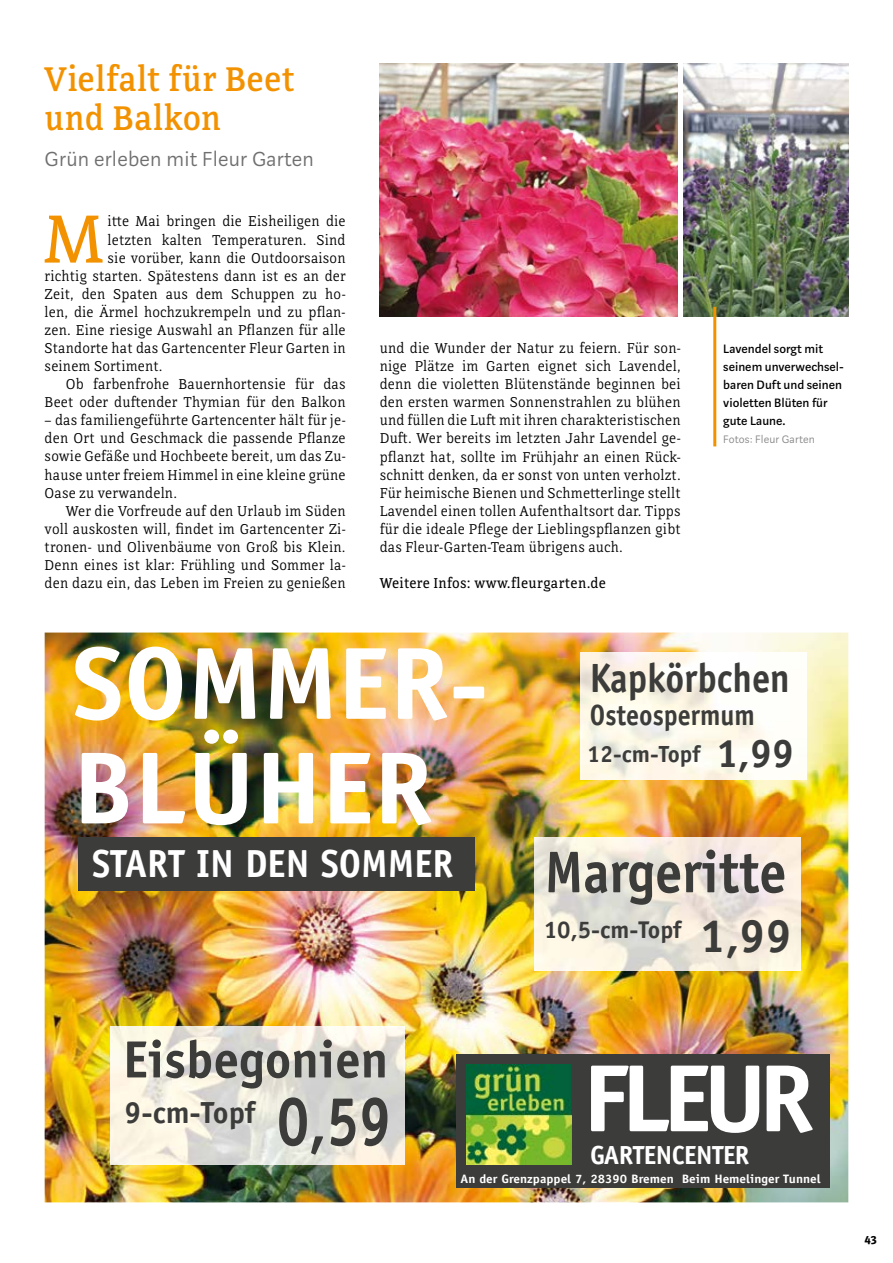
<style>
.page{position:relative;width:893px;height:1263px;background:#fff}
.page>*{position:absolute;margin:0;border:0;box-sizing:border-box;transform-origin:0 0}
.t1{font:700 102.9px/104.6px "Officina Sans Std";color:#fff;scale:1.04 1}
.t2{font:700 95.85px "Officina Sans Std";letter-spacing:-.08em;color:#fff;scale:1.05 1}
.t3{font:71.55px "Directa Serif Variable";color:#f39200}
.t4{font:700 69.45px "Officina Sans Std";color:#3c3c3b;scale:.84 1}
.t5{font:700 58.95px "Officina Sans Std";color:#3c3c3b;scale:.93 1}
.t6{font:700 52.5px "Officina Sans Std";color:#3c3c3b}
.t7{font:700 40.95px "Officina Sans Std";color:#3c3c3b;scale:.89 1}
.t8{font:700 39.15px "Officina Sans Std";color:#fff;scale:.96 1}
.t9{font:36px/39px "Directa Serif Variable";letter-spacing:.01em;color:#f39200}
.t10{font:700 30.6px "Officina Sans Std";letter-spacing:-.01em;color:#3c3c3b}
.t11{font:700 29.25px "Officina Sans Std";color:#3c3c3b;scale:.89 1}
.t12{font:700 26.25px "Officina Sans Std";letter-spacing:-.025em;color:#fff}
.t13{font:700 24.15px "Officina Sans Std";color:#3c3c3b}
.t14{font:700 23.4px "Officina Sans Std";color:#3c3c3b}
.t15{font:300 22.5px "Marat Sans";letter-spacing:.01em;color:#706f6f}
.t16{font:15px/18px "Directa Serif Variable";letter-spacing:.01em;color:#000;text-align:justify}
.t17{font:500 13.5px/18.1px "Marat Sans";color:#000}
.t18{font:700 13.5px "Marat Sans";color:#000}
.t19{font:700 12.15px "Officina Sans Std";color:#fff;scale:1.08 1}
.t20{font:300 12px "Marat Sans";letter-spacing:.01em;color:#878787}
.s1{font-size:46.95px}
.s2{font-size:39.9px}
</style>
<div class="page">
<img style="left:45px;top:632px;width:803px;height:570px">
<div style="left:456px;top:1054px;width:374px;height:134px;background:#3c3c3b"></div>
<img style="left:467px;top:1064px;width:104px;height:101px">
<div style="left:78px;top:838px;width:397px;height:53px;background:#3c3c3b"></div>
<img style="left:534px;top:838px;width:267px;height:133px">
<img style="left:110px;top:1026px;width:295px;height:139px">
<img style="left:580px;top:653px;width:227px;height:126px">
<img style="left:684px;top:64px;width:164px;height:253px">
<hr style="left:713px;top:307px;width:3px;height:139px;background:#f39200">
<img style="left:380px;top:64px;width:297px;height:253px">
<h3 class="t9" style="left:45px;top:60px;width:252px">Vielfalt für Beet und Balkon</h3>
<h3 class="t15" style="left:45px;top:147px;width:271px">Grün erleben mit Fleur Garten</h3>
<h3 class="t3" style="left:43px;top:197px;width:62px">M</h3>
<p class="t16" style="left:108px;top:212px;width:240px">itte Mai bringen die Eisheiligen die</p>
<p class="t16" style="left:108px;top:230px;width:240px">letzten kalten Temperaturen. Sind</p>
<p class="t16" style="left:108px;top:248px;width:240px">sie vorüber, kann die Outdoorsaison</p>
<p class="t16" style="left:45px;top:267px;width:303px">richtig starten. Spätestens dann ist es an der</p>
<p class="t16" style="left:45px;top:285px;width:303px">Zeit, den Spaten aus dem Schuppen zu ho-</p>
<p class="t16" style="left:45px;top:303px;width:302px">len, die Ärmel hochzukrempeln und zu pflan-</p>
<p class="t16" style="left:45px;top:321px;width:302px">zen. Eine riesige Auswahl an Pflanzen für alle</p>
<p class="t16" style="left:45px;top:339px;width:302px">Standorte hat das Gartencenter Fleur Garten in</p>
<p class="t16" style="left:45px;top:357px;width:120px">seinem Sortiment.</p>
<p class="t16" style="left:66px;top:375px;width:281px">Ob farbenfrohe Bauernhortensie für das</p>
<p class="t16" style="left:45px;top:393px;width:302px">Beet oder duftender Thymian für den Balkon</p>
<p class="t16" style="left:45px;top:411px;width:303px">– das familiengeführte Gartencenter hält für je&shy;den Ort und Geschmack die passende Pflanze sowie Gefäße und Hochbeete bereit, um das Zu&shy;hause unter freiem Himmel in eine kleine grüne Oase zu verwandeln.</p>
<p class="t16" style="left:45px;top:501px;width:302px;text-indent:21px">Wer die Vorfreude auf den Urlaub im Süden voll auskosten will, findet im Gartencenter Zi&shy;tronen- und Olivenbäume von Groß bis Klein.<br>Denn eines ist klar: Frühling und Sommer la&shy;den dazu ein, das Leben im Freien zu genießen</p>
<p class="t16" style="left:380px;top:339px;width:303px">und die Wunder der Natur zu feiern. Für son&shy;nige Plätze im Garten eignet sich Lavendel, denn die violetten Blütenstände beginnen bei den ersten warmen Sonnenstrahlen zu blühen und füllen die Luft mit ihren charakteristischen Duft. Wer bereits im letzten Jahr Lavendel ge&shy;pflanzt hat, sollte im Frühjahr an einen Rück&shy;schnitt denken, da er sonst von unten verholzt.<br>Für heimische Bienen und Schmetterlinge stellt Lavendel einen tollen Aufenthaltsort dar. Tipps für die ideale Pflege der Lieblingspflanzen gibt das Fleur-Garten-Team übrigens auch.</p>
<p class="t16" style="left:380px;top:574px;width:228px">Weitere Infos: www.fleurgarten.de</p>
<p class="t17" style="left:723px;top:340px;width:122px">Lavendel sorgt mit seinem unverwechsel&shy;baren Duft und seinen violetten Blüten für gute Laune.</p>
<p class="t20" style="left:723px;top:433px;width:93px">Fotos: Fleur Garten</p>
<h1 class="t1" style="left:72px;top:630px;width:402px">SOMMER-<br>BLÜHER</h1>
<h3 class="t8" style="left:92px;top:839px;width:378px">START IN DEN SOMMER</h3>
<h3 class="t5" style="left:545px;top:835px;width:262px">Margeritte</h3>
<h3 class="t13" style="left:544px;top:915px;width:249px">10,5-cm-Topf <span class="s1">1,99</span></h3>
<h3 class="t7" style="left:590px;top:653px;width:226px">Kapkörbchen</h3>
<h3 class="t11" style="left:590px;top:697px;width:187px">Osteospermum</h3>
<h3 class="t14" style="left:587px;top:739px;width:209px">12-cm-Topf <span class="s2">1,99</span></h3>
<h3 class="t6" style="left:123px;top:1027px;width:266px">Eisbegonien</h3>
<h3 class="t10" style="left:125px;top:1093px;width:133px">9-cm-Topf</h3>
<h3 class="t4" style="left:277px;top:1078px;width:138px">0,59</h3>
<h2 class="t2" style="left:582px;top:1039px;width:222px">FLEUR</h2>
<h3 class="t12" style="left:590px;top:1138px;width:161px">GARTENCENTER</h3>
<p class="t19" style="left:460px;top:1171px;width:335px">An der Grenzpappel 7, 28390 Bremen Beim Hemelinger Tunnel</p>
<p class="t18" style="left:864px;top:1232px;width:14px">43</p>
</div>
